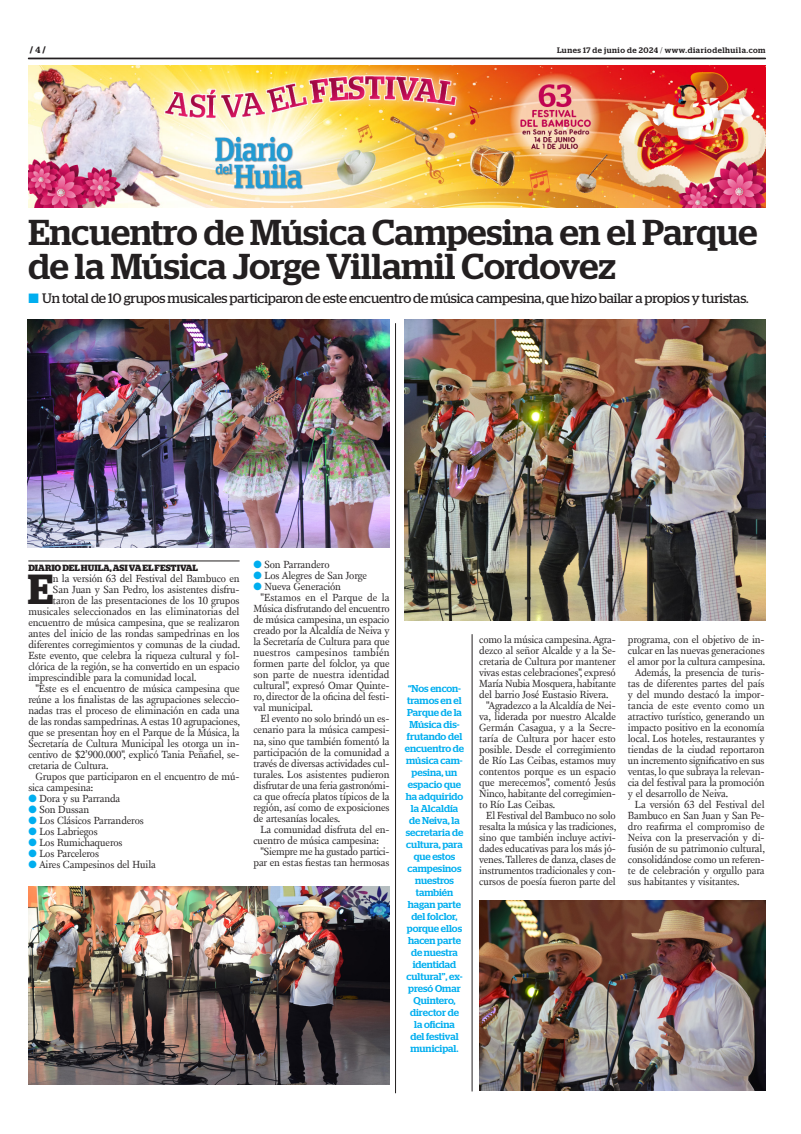
<style>
.page{position:relative;width:801px;height:1134px;background:#fff}
.page>*{position:absolute;margin:0;border:0;box-sizing:border-box;transform-origin:0 0}
.TEXTO_UNO{font:600 42px "Stag";color:#231f20}
.TITULO{font:500 36px/33.7px "Stag";color:#231f20}
.SUMARIO{font:13.7px "Stag";letter-spacing:-.01em;color:#231f20}
.TEXTO{font:10.6px/11px "New Fournier BP";letter-spacing:-.01em;color:#231f20;text-align:justify}
.TEXTO_UNO-2{font:10.6px "New Fournier BP";letter-spacing:-.01em;color:#231f20}
.DESTACADO_AZUL{font:500 10px/12px "Stag";color:#00aeef;text-align:center}
.CREDITO_1{font:700 9px "Stag";color:#231f20}
.t1{font:500 8px "Stag";letter-spacing:.06em;color:#231f20}
.s1{font-weight:500}
.s2{font-weight:300}
.s3{color:#00aeef}
</style>
<div class="page">
<svg style="left:28px;top:58px;width:737px;height:1px"></svg>
<img style="left:28px;top:65px;width:737px;height:142px">
<img style="left:404px;top:319px;width:361px;height:301px">
<img style="left:28px;top:886px;width:361px;height:198px">
<img style="left:479px;top:900px;width:286px;height:190px">
<img style="left:27px;top:319px;width:363px;height:228px">
<hr style="left:28px;top:561px;width:212px;height:1px;background:#231f20">
<hr style="left:395px;top:323px;width:1px;height:770px;background:#231f20">
<hr style="left:472px;top:634px;width:1px;height:457px;background:#231f20">
<p class="CREDITO_1" style="left:30px;top:45px;width:17px">/ <span class="s1">4</span> /</p>
<p class="t1" style="left:557px;top:45px;width:210px">Lunes 17 de junio de 2024 <span class="s2">/</span> www.diariodelhuila.com</p>
<p class="TITULO" style="left:28px;top:215px;width:730px">Encuentro de Música Campesina en el Parque de la Música Jorge Villamil Cordovez</p>
<p class="SUMARIO" style="left:28px;top:290px;width:722px"><span class="s3">■</span> Un total de 10 grupos musicales participaron de este encuentro de música campesina, que hizo bailar a propios y turistas.</p>
<p class="CREDITO_1" style="left:28px;top:563px;width:171px">DIARIO DEL HUILA, ASI VA EL FESTIVAL</p>
<p class="TEXTO_UNO" style="left:28px;top:565px;width:27px">E</p>
<p class="TEXTO_UNO-2" style="left:53px;top:572px;width:188px">n la versión 63 del Festival del Bambuco en</p>
<p class="TEXTO_UNO-2" style="left:53px;top:583px;width:188px">San Juan y San Pedro, los asistentes disfru-</p>
<p class="TEXTO_UNO-2" style="left:53px;top:594px;width:188px">taron de las presentaciones de los 10 grupos</p>
<p class="TEXTO_UNO-2" style="left:28px;top:605px;width:213px">musicales seleccionados en las eliminatorias del</p>
<p class="TEXTO_UNO-2" style="left:28px;top:616px;width:213px">encuentro de música campesina, que se realizaron</p>
<p class="TEXTO_UNO-2" style="left:28px;top:627px;width:213px">antes del inicio de las rondas sampedrinas en los</p>
<p class="TEXTO_UNO-2" style="left:28px;top:638px;width:213px">diferentes corregimientos y comunas de la ciudad.</p>
<p class="TEXTO_UNO-2" style="left:28px;top:649px;width:213px">Este evento, que celebra la riqueza cultural y fol-</p>
<p class="TEXTO_UNO-2" style="left:28px;top:660px;width:213px">clórica de la región, se ha convertido en un espacio</p>
<p class="TEXTO_UNO-2" style="left:28px;top:671px;width:170px">imprescindible para la comunidad local.</p>
<p class="TEXTO" style="left:28px;top:683px;width:213px;text-indent:7px">"Este es el encuentro de música campesina que reúne a los finalistas de las agrupaciones seleccio&shy;nadas tras el proceso de eliminación en cada una de las rondas sampedrinas. A estas 10 agrupaciones, que se presentan hoy en el Parque de la Música, la Secretaría de Cultura Municipal les otorga un in&shy;centivo de $2’900.000", explicó Tania Peñafiel, se&shy;cretaria de Cultura.</p>
<p class="TEXTO" style="left:28px;top:771px;width:213px;text-indent:7px">Grupos que participaron en el encuentro de mú&shy;sica campesina:</p>
<p class="TEXTO" style="left:28px;top:793px;width:93px"><span class="s3">●</span> Dora y su Parranda</p>
<p class="TEXTO" style="left:28px;top:804px;width:62px"><span class="s3">●</span> Son Dussan</p>
<p class="TEXTO" style="left:28px;top:815px;width:117px"><span class="s3">●</span> Los Clásicos Parranderos</p>
<p class="TEXTO" style="left:28px;top:826px;width:71px"><span class="s3">●</span> Los Labriegos</p>
<p class="TEXTO" style="left:28px;top:837px;width:96px"><span class="s3">●</span> Los Rumichaqueros</p>
<p class="TEXTO" style="left:28px;top:848px;width:72px"><span class="s3">●</span> Los Parceleros</p>
<p class="TEXTO" style="left:28px;top:859px;width:129px"><span class="s3">●</span> Aires Campesinos del Huila</p>
<p class="TEXTO" style="left:253px;top:559px;width:78px"><span class="s3">●</span> Son Parrandero</p>
<p class="TEXTO" style="left:253px;top:570px;width:115px"><span class="s3">●</span> Los Alegres de San Jorge</p>
<p class="TEXTO" style="left:253px;top:581px;width:89px"><span class="s3">●</span> Nueva Generación</p>
<p class="TEXTO" style="left:253px;top:592px;width:138px;text-indent:7px">"Estamos en el Parque de la Música disfrutando del encuentro de música campesina, un espacio creado por la Alcaldía de Neiva y la Secretaría de Cultura para que nuestros campesinos también formen parte del folclor, ya que son parte de nuestra identidad cultural", expresó Omar Quinte&shy;ro, director de la oficina del festi&shy;val municipal.</p>
<p class="TEXTO" style="left:253px;top:713px;width:138px;text-indent:7px">El evento no solo brindó un es&shy;cenario para la música campesi&shy;na, sino que también fomentó la participación de la comunidad a través de diversas actividades cul&shy;turales. Los asistentes pudieron disfrutar de una feria gastronómi&shy;ca que ofrecía platos típicos de la región, así como de exposiciones de artesanías locales.</p>
<p class="TEXTO" style="left:253px;top:823px;width:138px;text-indent:7px">La comunidad disfruta del en&shy;cuentro de música campesina:</p>
<p class="TEXTO" style="left:253px;top:845px;width:138px;text-align:right">"Siempre me ha gustado partici&shy;par en estas fiestas tan hermosas</p>
<p class="DESTACADO_AZUL" style="left:405px;top:682px;width:61px">“Nos encon&shy;tramos en el<br>Parque de la<br>Música dis&shy;frutando del encuentro de música cam&shy;pesina, un espacio que ha adquirido la Alcaldía de Neiva, la secretaria de cultura, para que estos campesinos nuestros también hagan parte del folclor, porque ellos hacen parte de nuestra identidad cultural”, ex&shy;presó Omar<br>Quintero, director de la oficina<br>del festival municipal.</p>
<p class="TEXTO" style="left:479px;top:634px;width:138px">como la música campesina. Agra&shy;dezco al señor Alcalde y a la Se&shy;cretaria de Cultura por mantener vivas estas celebraciones", expresó María Nubia Mosquera, habitante del barrio José Eustasio Rivera.</p>
<p class="TEXTO" style="left:479px;top:700px;width:138px;text-indent:7px">"Agradezco a la Alcaldía de Nei&shy;va, liderada por nuestro Alcalde Germán Casagua, y a la Secre&shy;taría de Cultura por hacer esto posible. Desde el corregimiento de Río Las Ceibas, estamos muy contentos porque es un espacio que merecemos", comentó Jesús Ninco, habitante del corregimien&shy;to Río Las Ceibas.</p>
<p class="TEXTO" style="left:479px;top:810px;width:139px;text-indent:7px">El Festival del Bambuco no solo resalta la música y las tradiciones, sino que también incluye activi&shy;dades educativas para los más jó&shy;venes. Talleres de danza, clases de instrumentos tradicionales y con&shy;cursos de poesía fueron parte del</p>
<p class="TEXTO" style="left:628px;top:634px;width:139px">programa, con el objetivo de in&shy;culcar en las nuevas generaciones el amor por la cultura campesina.</p>
<p class="TEXTO" style="left:628px;top:667px;width:138px;text-indent:7px">Además, la presencia de turis&shy;tas de diferentes partes del país y del mundo destacó la impor&shy;tancia de este evento como un atractivo turístico, generando un impacto positivo en la economía local. Los hoteles, restaurantes y tiendas de la ciudad reportaron un incremento significativo en sus ventas, lo que subraya la relevan&shy;cia del festival para la promoción y el desarrollo de Neiva.</p>
<p class="TEXTO" style="left:628px;top:799px;width:139px;text-indent:7px">La versión 63 del Festival del Bambuco en San Juan y San Pe&shy;dro reafirma el compromiso de Neiva con la preservación y di&shy;fusión de su patrimonio cultural, consolidándose como un referen&shy;te de celebración y orgullo para sus habitantes y visitantes.</p>
</div>
